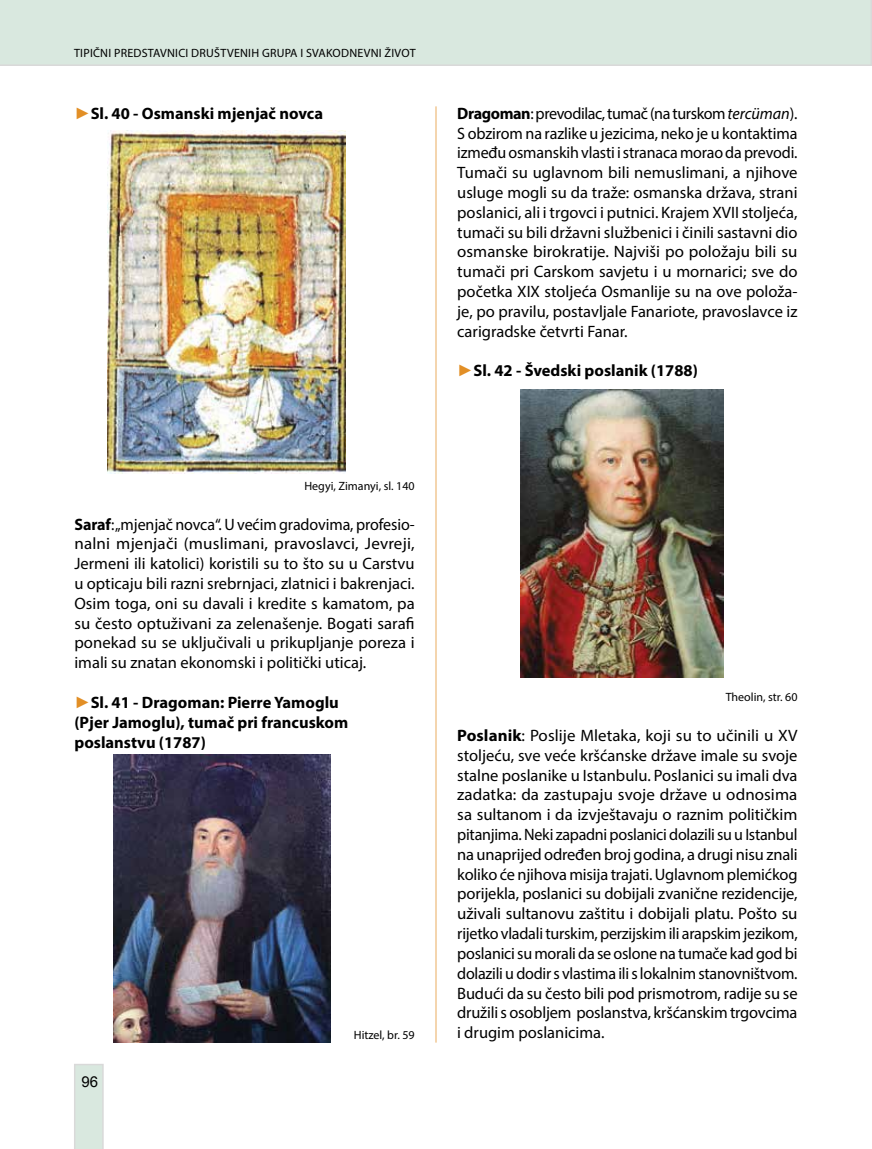
<style>
.page{position:relative;width:872px;height:1149px;background:#fff}
.page>*{position:absolute;margin:0;border:0;box-sizing:border-box;transform-origin:0 0}
.t1{font:16.5px/19.8px "Myriad Pro";color:#000;text-align:justify}
.t2{font:700 16.5px/19.8px "Myriad Pro";color:#000}
.t3{font:15px "Arial";color:#000}
.t4{font:12px "Myriad Pro";letter-spacing:.02em;color:#000}
.t5{font:12px "Myriad Pro";color:#000}
.s1{font-family:"Times New Roman";color:#e28f26}
.s2{font-weight:700}
.s3{font-style:italic}
</style>
<div class="page">
<div style="left:0;top:0;width:872px;height:66px;background:#d9e8df"></div>
<svg style="left:74px;top:1064px;width:30px;height:84px;background:#d9e6de"></svg>
<hr style="left:435px;top:106px;width:2px;height:936px;background:#e28f26">
<img style="left:107px;top:130px;width:239px;height:343px">
<img style="left:113px;top:754px;width:217px;height:288px">
<img style="left:520px;top:389px;width:203px;height:288px">
<p class="t4" style="left:74px;top:46px;width:343px">tipični predstavnici društvenih grupa i svakodnevni život</p>
<p class="t2" style="left:74px;top:103px;width:250px"><span class="s1">►</span>Sl. 40 - Osmanski mjenjač novca</p>
<p class="t5" style="left:304px;top:478px;width:112px">Hegyi, Zimanyi, sl. 140</p>
<p class="t1" style="left:74px;top:513px;width:342px"><span class="s2">Saraf</span>: „mjenjač novca“. U većim gradovima, profesio&shy;nalni mjenjači (muslimani, pravoslavci, Jevreji, Jermeni ili katolici) koristili su to što su u Carstvu u opticaju bili razni srebrnjaci, zlatnici i bakrenjaci.<br>Osim toga, oni su davali i kredite s kamatom, pa su često optuživani za zelenašenje. Bogati sarafi ponekad su se uključivali u prikupljanje poreza i imali su znatan ekonomski i politički uticaj.</p>
<p class="t2" style="left:74px;top:691px;width:275px"><span class="s1">►</span>Sl. 41 - Dragoman: Pierre Yamoglu (Pjer Jamoglu), tumač pri francuskom poslanstvu (1787)</p>
<p class="t3" style="left:81px;top:1071px;width:18px">96</p>
<p class="t5" style="left:354px;top:1027px;width:62px">Hitzel, br. 59</p>
<p class="t1" style="left:457px;top:103px;width:342px"><span class="s2">Dragoman</span>: prevodilac, tumač (na turskom <span class="s3">tercüman</span>).<br>S obzirom na razlike u jezicima, neko je u kontaktima između osmanskih vlasti i stranaca morao da prevodi.<br>Tumači su uglavnom bili nemuslimani, a njihove usluge mogli su da traže: osmanska država, strani poslanici, ali i trgovci i putnici. Krajem XVII stoljeća, tumači su bili državni službenici i činili sastavni dio osmanske birokratije. Najviši po položaju bili su tumači pri Carskom savjetu i u mornarici; sve do početka XIX stoljeća Osmanlije su na ove položa&shy;je, po pravilu, postavljale Fanariote, pravoslavce iz carigradske četvrti Fanar.</p>
<p class="t2" style="left:457px;top:360px;width:242px"><span class="s1">►</span>Sl. 42 - Švedski poslanik (1788)</p>
<p class="t4" style="left:725px;top:689px;width:73px">Theolin, str. 60</p>
<p class="t1" style="left:457px;top:725px;width:342px"><span class="s2">Poslanik</span>: Poslije Mletaka, koji su to učinili u XV stoljeću, sve veće kršćanske države imale su svoje stalne poslanike u Istanbulu. Poslanici su imali dva zadatka: da zastupaju svoje države u odnosima sa sultanom i da izvještavaju o raznim političkim pitanjima. Neki zapadni poslanici dolazili su u Istanbul na unaprijed određen broj godina, a drugi nisu znali koliko će njihova misija trajati. Uglavnom plemićkog porijekla, poslanici su dobijali zvanične rezidencije, uživali sultanovu zaštitu i dobijali platu. Pošto su rijetko vladali turskim, perzijskim ili arapskim jezikom, poslanici su morali da se oslone na tumače kad god bi dolazili u dodir s vlastima ili s lokalnim stanovništvom.<br>Budući da su često bili pod prismotrom, radije su se družili s osobljem poslanstva, kršćanskim trgovcima i drugim poslanicima.</p>
</div>
